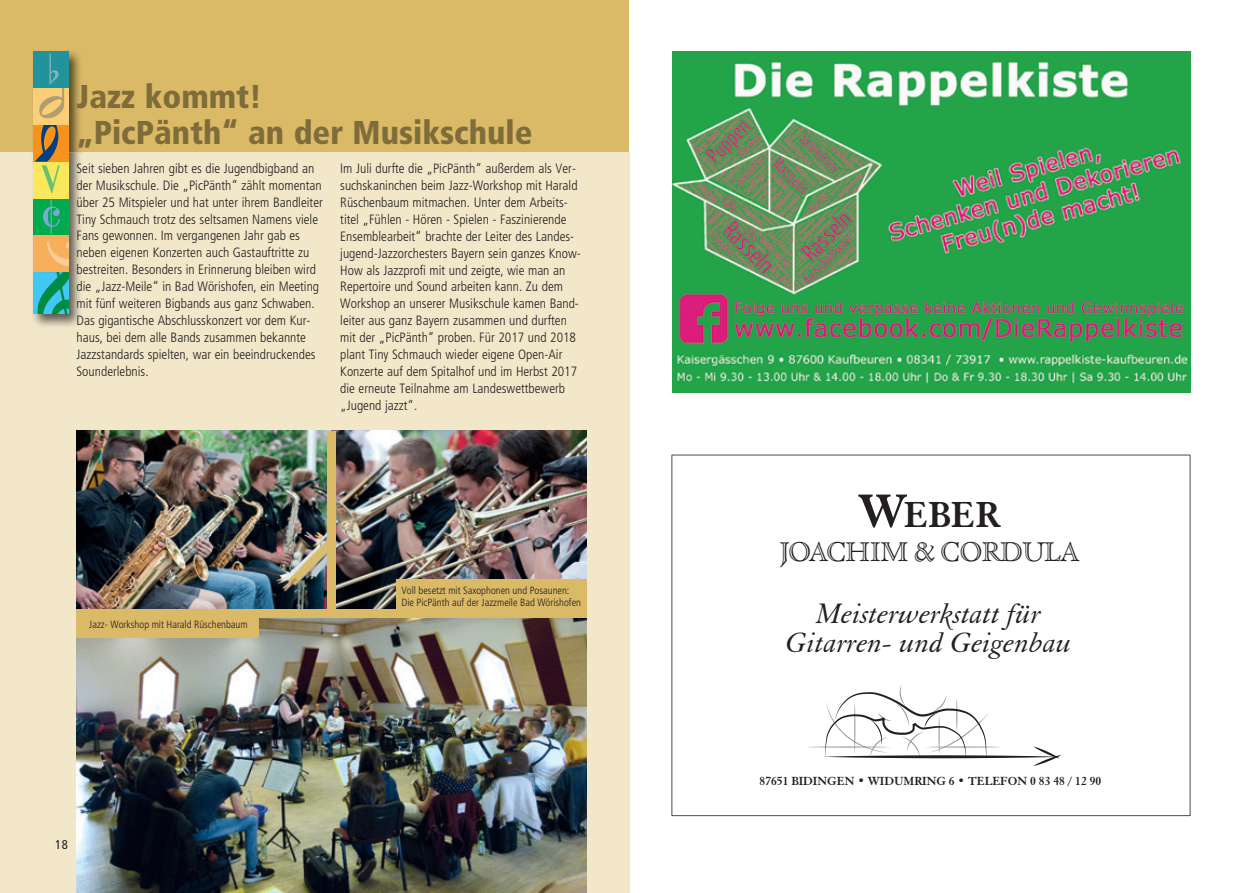
<style>
.page{position:relative;width:1259px;height:893px;background:#fff}
.page>*{position:absolute;margin:0;border:0;box-sizing:border-box;transform-origin:0 0}
.t1{font:700 39.15px "Elegant Garamond BT";color:#231f20}
.t2{font:900 condensed 33px/36px "Frutiger LT Pro";color:#7e6c3a}
.t3{font:italic 30.3px/29px "Elegant Garamond BT";color:#231f20;text-align:center}
.t4{font:29.4px "Cloister Open Face BT";letter-spacing:-.035em;color:#231f20}
.t5{font:300 condensed 13.5px/16.8px "Frutiger LT";color:#231f20}
.t6{font:700 12.75px "Elegant Garamond BT";color:#231f20}
.t7{font:condensed 12.75px "Frutiger LT";color:#231f20}
.t8{font:300 condensed 10.5px/12.6px "Frutiger LT";color:#231f20}
.s1{font-size:51px}
.s2{font-size:33px}
</style>
<div class="page">
<div style="left:0;top:0;width:629px;height:154px;background:#dab967"></div>
<svg style="left:629px;top:448px;width:562px;height:376px"></svg>
<svg style="left:671px;top:455px;width:519px;height:361px"></svg>
<img style="left:672px;top:51px;width:519px;height:342px">
<div style="left:0;top:153px;width:629px;height:740px;background:#f3e7ca"></div>
<img style="left:31px;top:51px;width:51px;height:276px">
<div style="left:33px;top:51px;width:35px;height:37px;background:#20939c"></div>
<div style="left:33px;top:125px;width:35px;height:37px;background:#f7931d"></div>
<div style="left:33px;top:199px;width:35px;height:36px;background:#00aa4d"></div>
<svg style="left:43px;top:200px;width:17px;height:34px"></svg>
<div style="left:33px;top:235px;width:35px;height:37px;background:#f6af5a"></div>
<svg style="left:47px;top:242px;width:21px;height:24px"></svg>
<div style="left:33px;top:162px;width:35px;height:37px;background:#fae85c"></div>
<svg style="left:35px;top:125px;width:25px;height:69px"></svg>
<div style="left:33px;top:272px;width:35px;height:42px;background:#40c7f4"></div>
<svg style="left:37px;top:272px;width:31px;height:42px"></svg>
<div style="left:33px;top:88px;width:35px;height:37px;background:#fbcf78"></div>
<svg style="left:39px;top:54px;width:25px;height:64px"></svg>
<img style="left:77px;top:431px;width:250px;height:178px">
<img style="left:336px;top:431px;width:251px;height:178px">
<img style="left:77px;top:618px;width:510px;height:275px">
<div style="left:77px;top:617px;width:182px;height:21px;background:#dab967"></div>
<div style="left:77px;top:609px;width:510px;height:9px;background:#dab967"></div>
<div style="left:327px;top:431px;width:9px;height:183px;background:#dab967"></div>
<div style="left:396px;top:579px;width:191px;height:33px;background:#dab967"></div>
<h2 class="t2" style="left:77px;top:78px;width:457px">Jazz kommt!<br>„PicPänth“ an der Musikschule</h2>
<p class="t5" style="left:77px;top:160px;width:248px">Seit sieben Jahren gibt es die Jugendbigband an der Musikschule. Die „PicPänth“ zählt momentan über 25 Mitspieler und hat unter ihrem Bandleiter Tiny Schmauch trotz des seltsamen Namens viele Fans gewonnen. Im vergangenen Jahr gab es neben eigenen Konzerten auch Gastauftritte zu bestreiten. Besonders in Erinnerung bleiben wird die „Jazz-Meile“ in Bad Wörishofen, ein Meeting mit fünf weiteren Bigbands aus ganz Schwaben.<br>Das gigantische Abschlusskonzert vor dem Kur&shy;haus, bei dem alle Bands zusammen bekannte Jazzstandards spielten, war ein beeindruckendes Sounderlebnis.</p>
<p class="t5" style="left:340px;top:160px;width:242px">Im Juli durfte die „PicPänth“ außerdem als Ver&shy;suchskaninchen beim Jazz-Workshop mit Harald Rüschenbaum mitmachen. Unter dem Arbeits&shy;titel „Fühlen - Hören - Spielen - Faszinierende Ensemblearbeit“ brachte der Leiter des Landes&shy;jugend-Jazzorchesters Bayern sein ganzes Know-How als Jazzprofi mit und zeigte, wie man an Repertoire und Sound arbeiten kann. Zu dem Workshop an unserer Musikschule kamen Band&shy;leiter aus ganz Bayern zusammen und durften mit der „PicPänth“ proben. Für 2017 und 2018 plant Tiny Schmauch wieder eigene Open-Air Konzerte auf dem Spitalhof und im Herbst 2017 die erneute Teilnahme am Landeswettbewerb „Jugend jazzt“.</p>
<p class="t8" style="left:89px;top:618px;width:160px">Jazz- Workshop mit Harald Rüschenbaum</p>
<p class="t8" style="left:401px;top:584px;width:181px">Voll besetzt mit Saxophonen und Posaunen:<br>Die PicPänth auf der Jazzmeile Bad Wörishofen</p>
<p class="t7" style="left:55px;top:837px;width:14px">18</p>
<h1 class="t1" style="left:858px;top:491px;width:143px"><span class="s1">W</span>EBER</h1>
<h3 class="t4" style="left:780px;top:536px;width:301px">JOACHIM <span class="s2">&amp;</span> CORDULA</h3>
<h3 class="t3" style="left:786px;top:598px;width:287px">Meisterwerkstatt für<br>Gitarren- und Geigenbau</h3>
<p class="t6" style="left:759px;top:773px;width:343px">87651 BIDINGEN • WIDUMRING 6 • TELEFON 0 83 48 / 12 90</p>
</div>
